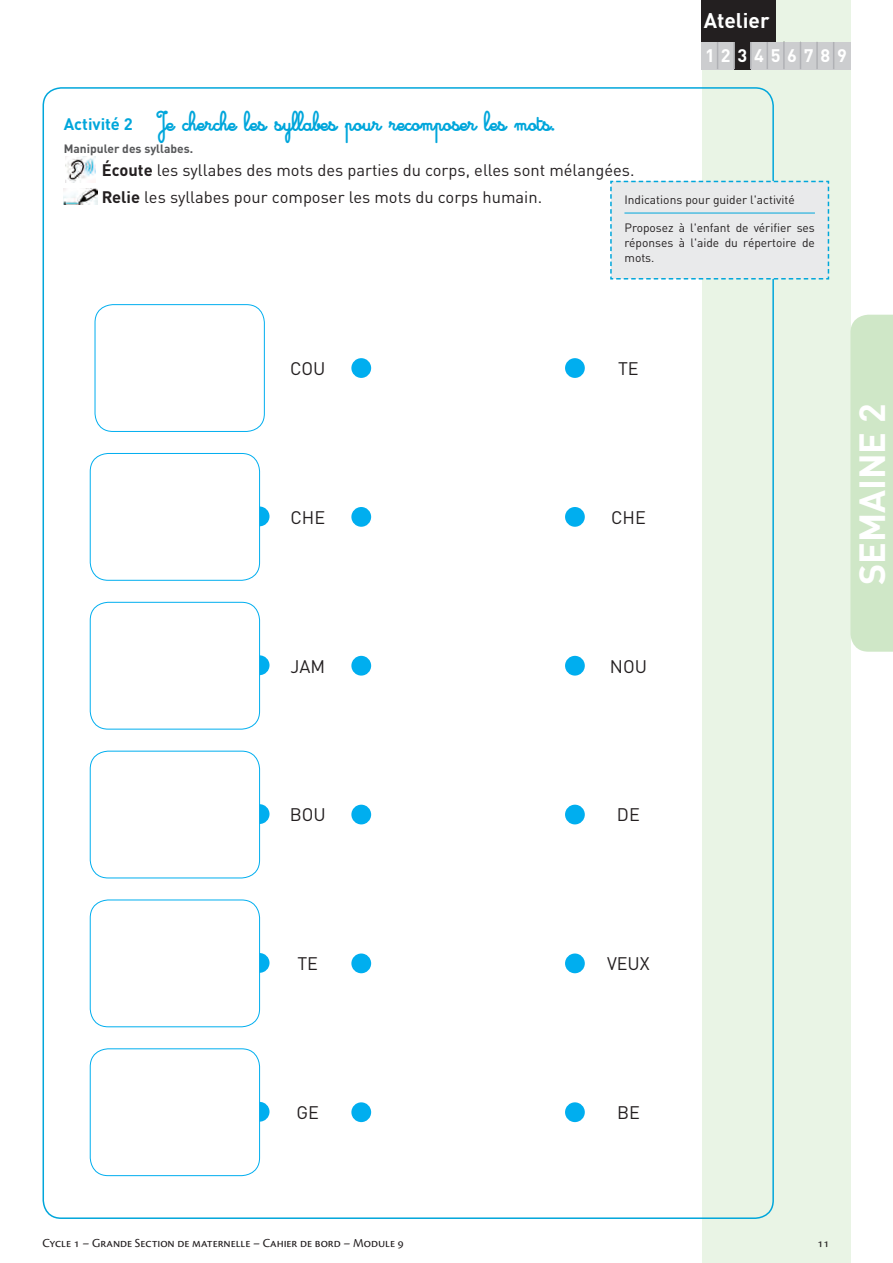
<style>
.page{position:relative;width:893px;height:1263px;background:#fff}
.page>*{position:absolute;margin:0;border:0;box-sizing:border-box;transform-origin:0 0}
.t1{font:700 36px "DINOT";color:#fff}
.t2{font:21px "Cursivestandardbold";color:#00a6db}
.t3{font:700 21px "DINOT";color:#fff}
.t4{font:18px "DINOT";color:#231f20}
.t5{font:700 18px "DINOT";letter-spacing:.38em;color:#fff}
.t6{font:16.5px/26.7px "DINOT";color:#231f20}
.t7{font:12.75px "Cronos Pro";letter-spacing:-.005em;color:#231f20}
.t8{font:12px/15px "DINOT";color:#231f20;text-align:justify}
.t9{font:700 12px "DINOT";color:#57585a}
.s1{font-family:"DINOT";font-weight:700;font-size:16.5px}
.s2{font-weight:700}
</style>
<div class="page">
<div style="left:702px;top:0;width:148px;height:1263px;background:#e9f4e5"></div>
<div style="left:850px;top:315px;width:43px;height:337px;background:#cfe7c7"></div>
<img style="left:66px;top:157px;width:30px;height:25px">
<img style="left:64px;top:188px;width:34px;height:16px">
<div style="left:95px;top:304px;width:170px;height:128px;border:1px solid #00aeef;border-radius:18px"></div>
<div style="left:351px;top:358px;width:20px;height:20px;background:#00aeef;border-radius:50%"></div>
<div style="left:565px;top:358px;width:20px;height:20px;background:#00aeef;border-radius:50%"></div>
<div style="left:250px;top:506px;width:19px;height:20px;background:#00aeef;border-radius:50%"></div>
<div style="left:90px;top:453px;width:170px;height:127px;background:#fff;border-radius:18px"></div>
<div style="left:90px;top:453px;width:170px;height:128px;border:1px solid #00aeef;border-radius:18px"></div>
<div style="left:351px;top:507px;width:20px;height:20px;background:#00aeef;border-radius:50%"></div>
<div style="left:565px;top:507px;width:20px;height:20px;background:#00aeef;border-radius:50%"></div>
<div style="left:250px;top:655px;width:19px;height:20px;background:#00aeef;border-radius:50%"></div>
<div style="left:90px;top:602px;width:170px;height:127px;background:#fff;border-radius:18px"></div>
<div style="left:90px;top:602px;width:170px;height:127px;border:1px solid #00aeef;border-radius:18px"></div>
<div style="left:351px;top:656px;width:20px;height:20px;background:#00aeef;border-radius:50%"></div>
<div style="left:565px;top:656px;width:20px;height:20px;background:#00aeef;border-radius:50%"></div>
<div style="left:250px;top:804px;width:19px;height:20px;background:#00aeef;border-radius:50%"></div>
<div style="left:90px;top:751px;width:170px;height:127px;background:#fff;border-radius:18px"></div>
<div style="left:90px;top:751px;width:170px;height:127px;border:1px solid #00aeef;border-radius:18px"></div>
<div style="left:351px;top:805px;width:20px;height:19px;background:#00aeef;border-radius:50%"></div>
<div style="left:565px;top:805px;width:20px;height:19px;background:#00aeef;border-radius:50%"></div>
<div style="left:250px;top:953px;width:19px;height:20px;background:#00aeef;border-radius:50%"></div>
<div style="left:90px;top:900px;width:170px;height:127px;background:#fff;border-radius:18px"></div>
<div style="left:90px;top:899px;width:170px;height:128px;border:1px solid #00aeef;border-radius:18px"></div>
<div style="left:351px;top:953px;width:20px;height:20px;background:#00aeef;border-radius:50%"></div>
<div style="left:565px;top:953px;width:20px;height:20px;background:#00aeef;border-radius:50%"></div>
<div style="left:250px;top:1102px;width:19px;height:20px;background:#00aeef;border-radius:50%"></div>
<div style="left:90px;top:1049px;width:170px;height:126px;background:#fff;border-radius:18px"></div>
<div style="left:90px;top:1048px;width:170px;height:128px;border:1px solid #00aeef;border-radius:18px"></div>
<div style="left:351px;top:1102px;width:20px;height:20px;background:#00aeef;border-radius:50%"></div>
<div style="left:565px;top:1102px;width:20px;height:20px;background:#00aeef;border-radius:50%"></div>
<div style="left:702px;top:0;width:74px;height:43px;background:#231f20"></div>
<div style="left:702px;top:42px;width:16px;height:27px;background:#cccdcf"></div>
<div style="left:718px;top:42px;width:16px;height:27px;background:#cccdcf"></div>
<div style="left:734px;top:42px;width:17px;height:27px;background:#231f20"></div>
<div style="left:751px;top:42px;width:16px;height:27px;background:#cccdcf"></div>
<div style="left:767px;top:42px;width:17px;height:27px;background:#cccdcf"></div>
<div style="left:784px;top:42px;width:16px;height:27px;background:#cccdcf"></div>
<div style="left:800px;top:42px;width:17px;height:27px;background:#cccdcf"></div>
<div style="left:817px;top:42px;width:17px;height:27px;background:#cccdcf"></div>
<div style="left:834px;top:42px;width:16px;height:27px;background:#cccdcf"></div>
<svg style="left:717px;top:42px;width:1px;height:27px"></svg>
<hr style="left:733px;top:42px;width:2px;height:27px;background:#b0b1b5">
<svg style="left:750px;top:42px;width:1px;height:27px"></svg>
<svg style="left:767px;top:42px;width:1px;height:27px"></svg>
<hr style="left:783px;top:42px;width:2px;height:27px;background:#b0b1b5">
<svg style="left:800px;top:42px;width:1px;height:27px"></svg>
<hr style="left:816px;top:42px;width:2px;height:27px;background:#b0b1b5">
<svg style="left:833px;top:42px;width:1px;height:27px"></svg>
<svg style="left:610px;top:180px;width:220px;height:100px"></svg>
<p class="t3" style="left:704px;top:6px;width:67px">Atelier</p>
<p class="t5" style="left:705px;top:44px;width:144px">123456789</p>
<p class="t2" style="left:64px;top:110px;width:492px"><span class="s1">Activité 2</span> Je cherche les syllabes pour recomposer les mots.</p>
<p class="t9" style="left:64px;top:141px;width:131px">Manipuler des syllabes.</p>
<p class="t6" style="left:102px;top:156px;width:534px"><span class="s2">Écoute</span> les syllabes des mots des parties du corps, elles sont mélangées.<br><span class="s2">Relie</span> les syllabes pour composer les mots du corps humain.</p>
<p class="t8" style="left:624px;top:192px;width:172px">Indications pour guider l'activité</p>
<p class="t8" style="left:624px;top:220px;width:192px">Proposez à l'enfant de vérifier ses réponses à l'aide du répertoire de mots.</p>
<p class="t4" style="left:290px;top:357px;width:37px">COU</p>
<p class="t4" style="left:618px;top:357px;width:22px">TE</p>
<p class="t4" style="left:290px;top:506px;width:36px">CHE</p>
<p class="t4" style="left:611px;top:506px;width:36px">CHE</p>
<p class="t4" style="left:290px;top:655px;width:36px">JAM</p>
<p class="t4" style="left:610px;top:655px;width:39px">NOU</p>
<h1 class="t1" style="left:849px;top:585px;width:183px;rotate:-90deg">SEMAINE 2</h1>
<p class="t4" style="left:290px;top:804px;width:38px">BOU</p>
<p class="t4" style="left:617px;top:804px;width:24px">DE</p>
<p class="t4" style="left:297px;top:952px;width:22px">TE</p>
<p class="t4" style="left:607px;top:952px;width:44px">VEUX</p>
<p class="t4" style="left:297px;top:1101px;width:24px">GE</p>
<p class="t4" style="left:617px;top:1101px;width:24px">BE</p>
<p class="t7" style="left:43px;top:1235px;width:363px">Cycle 1 – Grande Section de maternelle – Cahier de bord – Module 9</p>
<p class="t7" style="left:817px;top:1235px;width:13px">11</p>
</div>
